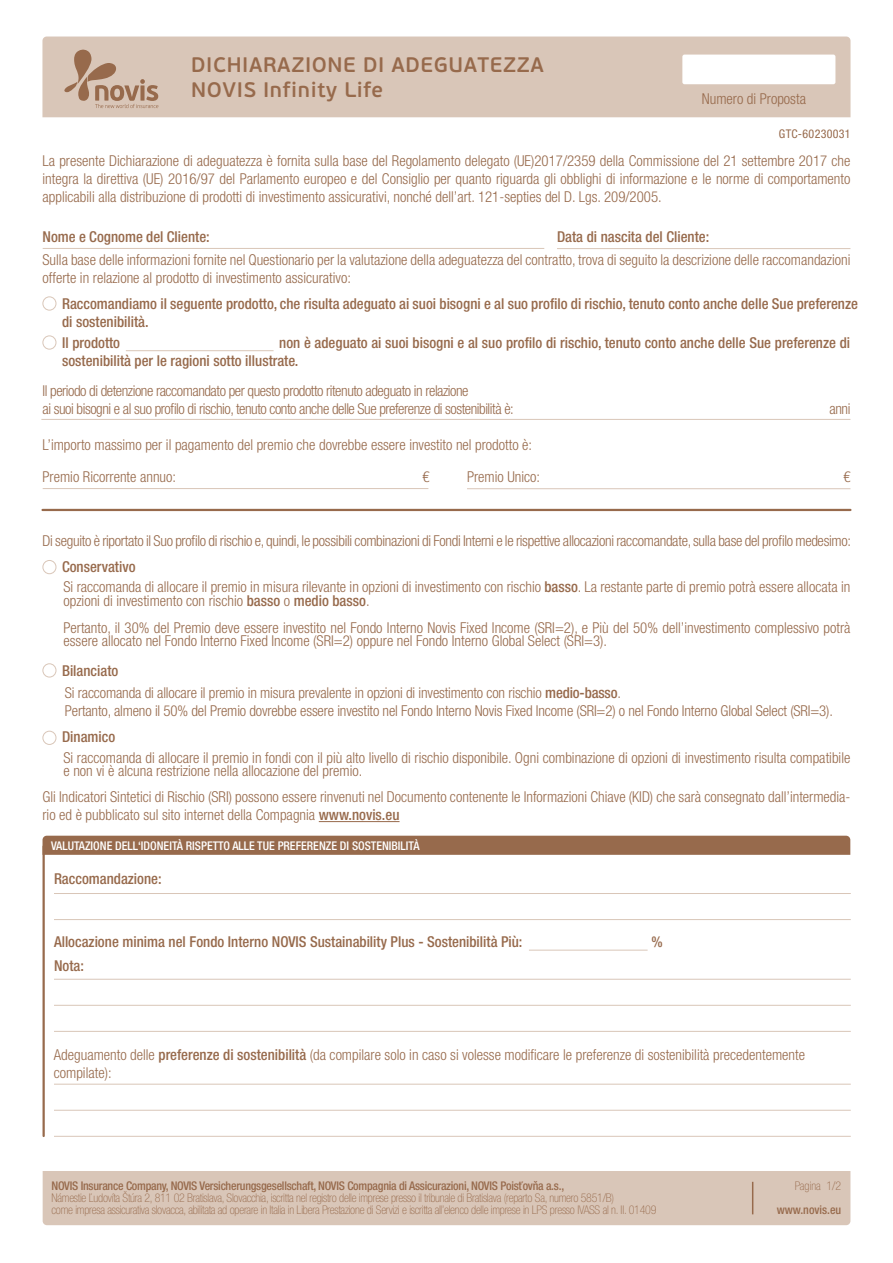
<style>
.page{position:relative;width:893px;height:1263px;background:#fff}
.page>*{position:absolute;margin:0;border:0;box-sizing:border-box;transform-origin:0 0}
.t1{font:600 21px/25.2px "PF Beau Sans Pro";letter-spacing:.03em;color:#976a4c}
.t2{font:300 condensed 15px/18px "Helvetica Neue LT Pro";color:#976a4c}
.t3{font:500 condensed 15px/18px "Helvetica Neue LT Pro";color:#976a4c}
.t4{font:300 condensed 15px/18px "Helvetica Neue LT Pro";letter-spacing:-.03em;color:#976a4c}
.t5{font:300 condensed 15px "Helvetica Neue LT Pro";letter-spacing:-.02em;color:#976a4c}
.t6{font:100 condensed 12px/12px "Helvetica Neue LT Pro";letter-spacing:-.02em;color:#976a4c}
.t7{font:500 condensed 12px "Helvetica Neue LT Pro";letter-spacing:-.02em;color:#976a4c}
.t8{font:500 condensed 12px "Helvetica Neue LT Pro";color:#fff}
.t9{font:condensed 12px "Helvetica Neue LT Pro";letter-spacing:.025em;color:#976a4c}
.t10{font:500 condensed 12px "Helvetica Neue LT Pro";color:#976a4c}
.s1{font-weight:500}
</style>
<div class="page">
<div style="left:43px;top:1171px;width:807px;height:54px;background:#d9c6b8"></div>
<div style="left:42px;top:37px;width:808px;height:80px;background:#d9c6b8"></div>
<svg style="left:64px;top:50px;width:94px;height:58px;background:#c6ab99"></svg>
<hr style="left:43px;top:248px;width:501px;height:1px;background:#d9c6b8">
<hr style="left:557px;top:248px;width:293px;height:1px;background:#d9c6b8">
<hr style="left:43px;top:488px;width:385px;height:1px;background:#d9c6b8">
<hr style="left:467px;top:488px;width:383px;height:1px;background:#d9c6b8">
<div style="left:43px;top:296px;width:13px;height:14px;border:1px solid #d9c6b8;border-radius:50%"></div>
<div style="left:43px;top:335px;width:13px;height:14px;border:1px solid #d9c6b8;border-radius:50%"></div>
<hr style="left:41px;top:419px;width:809px;height:1px;background:#d9c6b8">
<hr style="left:43px;top:509px;width:807px;height:2px;background:#976a4c">
<div style="left:43px;top:663px;width:13px;height:14px;border:1px solid #d9c6b8;border-radius:50%"></div>
<div style="left:43px;top:560px;width:13px;height:14px;border:1px solid #d9c6b8;border-radius:50%"></div>
<div style="left:43px;top:731px;width:13px;height:14px;border:1px solid #d9c6b8;border-radius:50%"></div>
<hr style="left:126px;top:350px;width:148px;height:1px;background:#d9c6b8">
<div style="left:682px;top:55px;width:153px;height:29px;background:#fff;border-radius:2px"></div>
<hr style="left:319px;top:821px;width:81px;height:1px;background:#976a4c">
<hr style="left:54px;top:893px;width:797px;height:1px;background:#d9c6b8">
<hr style="left:54px;top:979px;width:797px;height:1px;background:#d9c6b8">
<hr style="left:54px;top:1084px;width:797px;height:1px;background:#d9c6b8">
<hr style="left:54px;top:1031px;width:797px;height:1px;background:#d9c6b8">
<hr style="left:54px;top:1136px;width:797px;height:1px;background:#d9c6b8">
<hr style="left:54px;top:919px;width:797px;height:1px;background:#d9c6b8">
<hr style="left:54px;top:1005px;width:797px;height:1px;background:#d9c6b8">
<hr style="left:54px;top:1110px;width:797px;height:1px;background:#d9c6b8">
<hr style="left:529px;top:950px;width:119px;height:1px;background:#d9c6b8">
<div style="left:43px;top:836px;width:807px;height:19px;background:#976a4c"></div>
<hr style="left:43px;top:846px;width:2px;height:290px;background:#976a4c">
<hr style="left:752px;top:1182px;width:1px;height:32px;background:#976a4c">
<h1 class="t1" style="left:191px;top:52px;width:354px">DICHIARAZIONE DI ADEGUATEZZA<br>NOVIS Infinity Life</h1>
<p class="t2" style="left:702px;top:89px;width:106px">Numero di Proposta</p>
<p class="t9" style="left:779px;top:127px;width:73px">GTC-60230031</p>
<p class="t2" style="left:43px;top:152px;width:809px;text-align:justify">La presente Dichiarazione di adeguatezza è fornita sulla base del Regolamento delegato (UE)2017/2359 della Commissione del 21 settembre 2017 che integra la direttiva (UE) 2016/97 del Parlamento europeo e del Consiglio per quanto riguarda gli obblighi di informazione e le norme di comportamento applicabili alla distribuzione di prodotti di investimento assicurativi, nonché dell’art. 121-septies del D. Lgs. 209/2005.</p>
<p class="t3" style="left:43px;top:228px;width:169px">Nome e Cognome del Cliente:</p>
<p class="t3" style="left:557px;top:228px;width:154px">Data di nascita del Cliente:</p>
<p class="t2" style="left:43px;top:251px;width:809px">Sulla base delle informazioni fornite nel Questionario per la valutazione della adeguatezza del contratto, trova di seguito la descrizione delle raccomandazioni offerte in relazione al prodotto di investimento assicurativo:</p>
<p class="t3" style="left:62px;top:295px;width:797px">Raccomandiamo il seguente prodotto, che risulta adeguato ai suoi bisogni e al suo profilo di rischio, tenuto conto anche delle Sue preferenze di sostenibilità.</p>
<p class="t3" style="left:62px;top:334px;width:790px;text-indent:217px">non è adeguato ai suoi bisogni e al suo profilo di rischio, tenuto conto anche delle Sue preferenze di sostenibilità per le ragioni sotto illustrate.</p>
<p class="t3" style="left:62px;top:334px;width:60px">Il prodotto</p>
<p class="t4" style="left:43px;top:381px;width:473px">Il periodo di detenzione raccomandato per questo prodotto ritenuto adeguato in relazione<br>ai suoi bisogni e al suo profilo di rischio, tenuto conto anche delle Sue preferenze di sostenibilità è:</p>
<p class="t2" style="left:43px;top:436px;width:491px">L’importo massimo per il pagamento del premio che dovrebbe essere investito nel prodotto è:</p>
<p class="t2" style="left:829px;top:399px;width:22px">anni</p>
<p class="t2" style="left:43px;top:468px;width:135px">Premio Ricorrente annuo:</p>
<p class="t2" style="left:422px;top:468px;width:9px">€</p>
<p class="t2" style="left:467px;top:468px;width:75px">Premio Unico:</p>
<p class="t2" style="left:843px;top:468px;width:9px">€</p>
<p class="t5" style="left:43px;top:532px;width:810px">Di seguito è riportato il Suo profilo di rischio e, quindi, le possibili combinazioni di Fondi Interni e le rispettive allocazioni raccomandate, sulla base del profilo medesimo:</p>
<p class="t3" style="left:62px;top:557px;width:75px">Conservativo</p>
<p class="t2" style="left:63px;top:580px;width:788px;line-height:13.5px">Si raccomanda di allocare il premio in misura rilevante in opzioni di investimento con rischio <span class="s1">basso</span>. La restante parte di premio potrà essere allocata in opzioni di investimento con rischio <span class="s1">basso</span> o <span class="s1">medio basso</span>.</p>
<p class="t2" style="left:63px;top:620px;width:788px;line-height:13.5px">Pertanto, il 30% del Premio deve essere investito nel Fondo Interno Novis Fixed Income (SRI=2), e Più del 50% dell’investimento complessivo potrà essere allocato nel Fondo Interno Fixed Income (SRI=2) oppure nel Fondo Interno Global Select (SRI=3).</p>
<p class="t2" style="left:62px;top:659px;width:560px;line-height:22px"><span class="s1">Bilanciato<br></span>Si raccomanda di allocare il premio in misura prevalente in opzioni di investimento con rischio <span class="s1">medio-basso</span>.</p>
<p class="t2" style="left:65px;top:701px;width:769px">Pertanto, almeno il 50% del Premio dovrebbe essere investito nel Fondo Interno Novis Fixed Income (SRI=2) o nel Fondo Interno Global Select (SRI=3).</p>
<p class="t3" style="left:62px;top:728px;width:55px">Dinamico</p>
<p class="t2" style="left:63px;top:751px;width:788px;line-height:13.5px">Si raccomanda di allocare il premio in fondi con il più alto livello di rischio disponibile. Ogni combinazione di opzioni di investimento risulta compatibile e non vi è alcuna restrizione nella allocazione del premio.</p>
<p class="t2" style="left:43px;top:788px;width:809px">Gli Indicatori Sintetici di Rischio (SRI) possono essere rinvenuti nel Documento contenente le Informazioni Chiave (KID) che sarà consegnato dall’intermedia&shy;rio ed è pubblicato sul sito internet della Compagnia <span class="s1">www.novis.eu</span></p>
<p class="t8" style="left:51px;top:838px;width:370px">VALUTAZIONE DELL‘IDONEITÀ RISPETTO ALLE TUE PREFERENZE DI SOSTENIBILITÀ</p>
<p class="t3" style="left:54px;top:869px;width:109px">Raccomandazione:</p>
<p class="t3" style="left:54px;top:932px;width:470px">Allocazione minima nel Fondo Interno NOVIS Sustainability Plus - Sostenibilità Più:</p>
<p class="t3" style="left:652px;top:932px;width:13px">%</p>
<p class="t3" style="left:54px;top:956px;width:31px">Nota:</p>
<p class="t2" style="left:54px;top:1046px;width:753px">Adeguamento delle <span class="s1">preferenze di sostenibilità</span> (da compilare solo in caso si volesse modificare le preferenze di sostenibilità precedentemente compilate):</p>
<p class="t7" style="left:52px;top:1179px;width:514px">NOVIS Insurance Company, NOVIS Versicherungsgesellschaft, NOVIS Compagnia di Assicurazioni, NOVIS Poisťovňa a.s.,</p>
<p class="t6" style="left:52px;top:1192px;width:606px">Námestie Ľudovíta Štúra 2, 811 02 Bratislava, Slovacchia, iscritta nel registro delle imprese presso il tribunale di Bratislava (reparto Sa, numero 5851/B)<br>come impresa assicurativa slovacca, abilitata ad operare in Italia in Libera Prestazione di Servizi e iscritta all’elenco delle imprese in LPS presso IVASS al n. II. 01409</p>
<p class="t6" style="left:795px;top:1180px;width:48px">Pagina 1/2</p>
<p class="t10" style="left:777px;top:1203px;width:66px">www.novis.eu</p>
</div>
